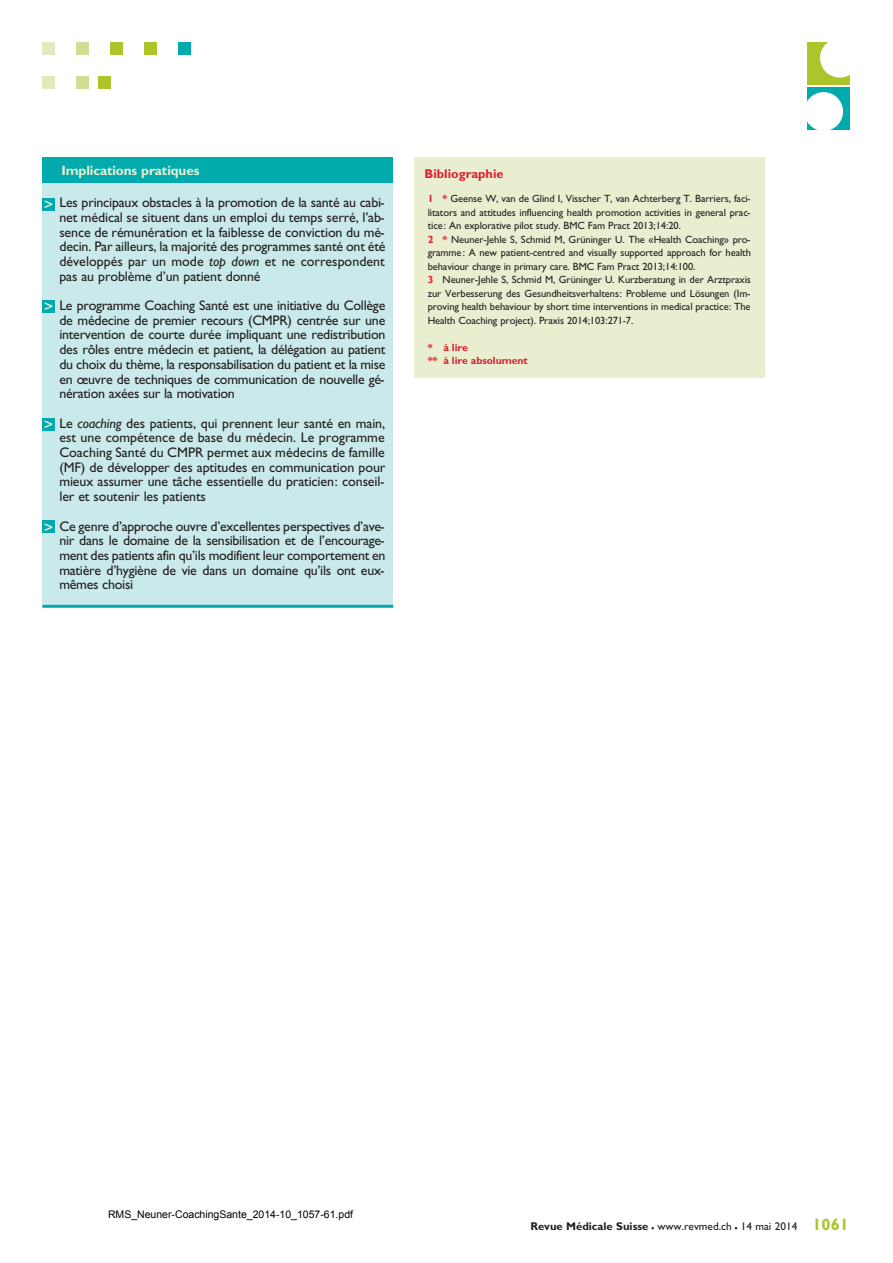
<style>
.page{position:relative;width:893px;height:1263px;background:#fff}
.page>*{position:absolute;margin:0;border:0;box-sizing:border-box;transform-origin:0 0}
.t1{font:13.95px/14.7px "Gill Sans";letter-spacing:-.015em;color:#231f20;text-align:justify}
.t2{font:700 13.5px "Gill Sans";letter-spacing:-.01em;color:#e9eed0}
.t3{font:700 12.75px "Gill Sans";color:#db2032}
.t4{font:11.25px "Gill Sans";color:#231f20}
.t5{font:10.5px/13.5px "Gill Sans";letter-spacing:-.01em;color:#231f20}
.t6{font:10.5px "Arial";color:#000}
.t7{font:700 10.5px/13.5px "Gill Sans";letter-spacing:-.01em;color:#db2032}
.s1{font-family:"Insignia";font-size:15px;color:#e9eed0}
.s2{font-style:italic}
.s3{font-weight:700;color:#db2032}
.s4{font-weight:700}
.s5{font-weight:700;font-size:16.5px}
.s6{font-weight:700;font-size:16.5px;color:#adc42b}
</style>
<div class="page">
<div style="left:178px;top:42px;width:13px;height:13px;background:#00aaad"></div>
<div style="left:144px;top:42px;width:13px;height:13px;background:#adc42b"></div>
<div style="left:110px;top:42px;width:13px;height:13px;background:#adc42b"></div>
<div style="left:76px;top:42px;width:13px;height:13px;background:#d2dd94"></div>
<div style="left:42px;top:42px;width:13px;height:13px;background:#e2e9bc"></div>
<div style="left:98px;top:76px;width:13px;height:13px;background:#adc42b"></div>
<div style="left:76px;top:76px;width:13px;height:13px;background:#d2dd94"></div>
<div style="left:42px;top:76px;width:13px;height:13px;background:#e2e9bc"></div>
<div style="left:807px;top:42px;width:43px;height:43px;background:#adc42b"></div>
<div style="left:820px;top:38px;width:39px;height:40px;background:#fff;border-radius:50%"></div>
<div style="left:807px;top:87px;width:43px;height:43px;background:#00aaad"></div>
<div style="left:804px;top:92px;width:39px;height:39px;background:#fff;border-radius:50%"></div>
<div style="left:42px;top:183px;width:351px;height:423px;background:#c9e9ea"></div>
<div style="left:42px;top:157px;width:351px;height:26px;background:#00aaad"></div>
<hr style="left:42px;top:605px;width:351px;height:3px;background:#00aaad">
<div style="left:42px;top:198px;width:13px;height:12px;background:#00aaad"></div>
<div style="left:42px;top:300px;width:13px;height:13px;background:#00aaad"></div>
<div style="left:42px;top:418px;width:13px;height:12px;background:#00aaad"></div>
<div style="left:42px;top:521px;width:13px;height:12px;background:#00aaad"></div>
<div style="left:414px;top:157px;width:351px;height:221px;background:#e9eed0"></div>
<p class="t2" style="left:61px;top:162px;width:140px">Implications pratiques</p>
<p class="t1" style="left:59px;top:195px;width:328px;text-indent:-15px"><span class="s1">&gt;</span> Les principaux obstacles à la promotion de la santé au cabi&shy;net médical se situent dans un emploi du temps serré, l’ab&shy;sence de rémunération et la faiblesse de conviction du mé&shy;decin. Par ailleurs, la majorité des programmes santé ont été développés par un mode <span class="s2">top down</span> et ne correspondent pas au problème d’un patient donné</p>
<p class="t1" style="left:59px;top:298px;width:328px;text-indent:-15px"><span class="s1">&gt;</span> Le programme Coaching Santé est une initiative du Collège de médecine de premier recours (CMPR) centrée sur une intervention de courte durée impliquant une redistribution des rôles entre médecin et patient, la délégation au patient du choix du thème, la responsabilisation du patient et la mise en œuvre de techniques de communication de nouvelle gé&shy;nération axées sur la motivation</p>
<p class="t1" style="left:59px;top:416px;width:327px;text-indent:-15px"><span class="s1">&gt;</span> Le <span class="s2">coaching</span> des patients, qui prennent leur santé en main, est une compétence de base du médecin. Le programme Coaching Santé du CMPR permet aux médecins de famille (MF) de développer des aptitudes en communication pour mieux assumer une tâche essentielle du praticien: conseil&shy;ler et soutenir les patients</p>
<p class="t1" style="left:59px;top:519px;width:328px;text-indent:-15px"><span class="s1">&gt;</span> Ce genre d’approche ouvre d’excellentes perspectives d’ave&shy;nir dans le domaine de la sensibilisation et de l’encourage&shy;ment des patients afin qu’ils modifient leur comportement en matière d’hygiène de vie dans un domaine qu’ils ont eux&shy;mêmes choisi</p>
<p class="t3" style="left:424px;top:166px;width:81px">Bibliographie</p>
<p class="t5" style="left:428px;top:192px;width:325px"><span class="s3">1 *</span> Geense W, van de Glind I, Visscher T, van Achterberg T. Barriers, faci&shy;litators and attitudes influencing health promotion activities in general prac&shy;tice: An explorative pilot study. BMC Fam Pract 2013;14:20.<br><span class="s3">2 *</span> Neuner-Jehle S, Schmid M, Grüninger U. The «Health Coaching» pro&shy;gramme: A new patient-centred and visually supported approach for health behaviour change in primary care. BMC Fam Pract 2013;14:100.<br><span class="s3">3</span> Neuner-Jehle S, Schmid M, Grüninger U. Kurzberatung in der Arztpraxis zur Verbesserung des Gesundheitsverhaltens: Probleme und Lösungen (Im&shy;proving health behaviour by short time interventions in medical practice: The Health Coaching project). Praxis 2014;103:271-7.</p>
<p class="t7" style="left:428px;top:340px;width:101px">* à lire<br>** à lire absolument</p>
<p class="t6" style="left:108px;top:1209px;width:247px">RMS_Neuner-CoachingSante_2014-10_1057-61.pdf</p>
<p class="t4" style="left:530px;top:1220px;width:320px"><span class="s4">Revue Médicale Suisse</span> <span class="s5">–</span> www.revmed.ch <span class="s5">–</span> 14 mai 2014 <span class="s6">1061</span></p>
</div>
